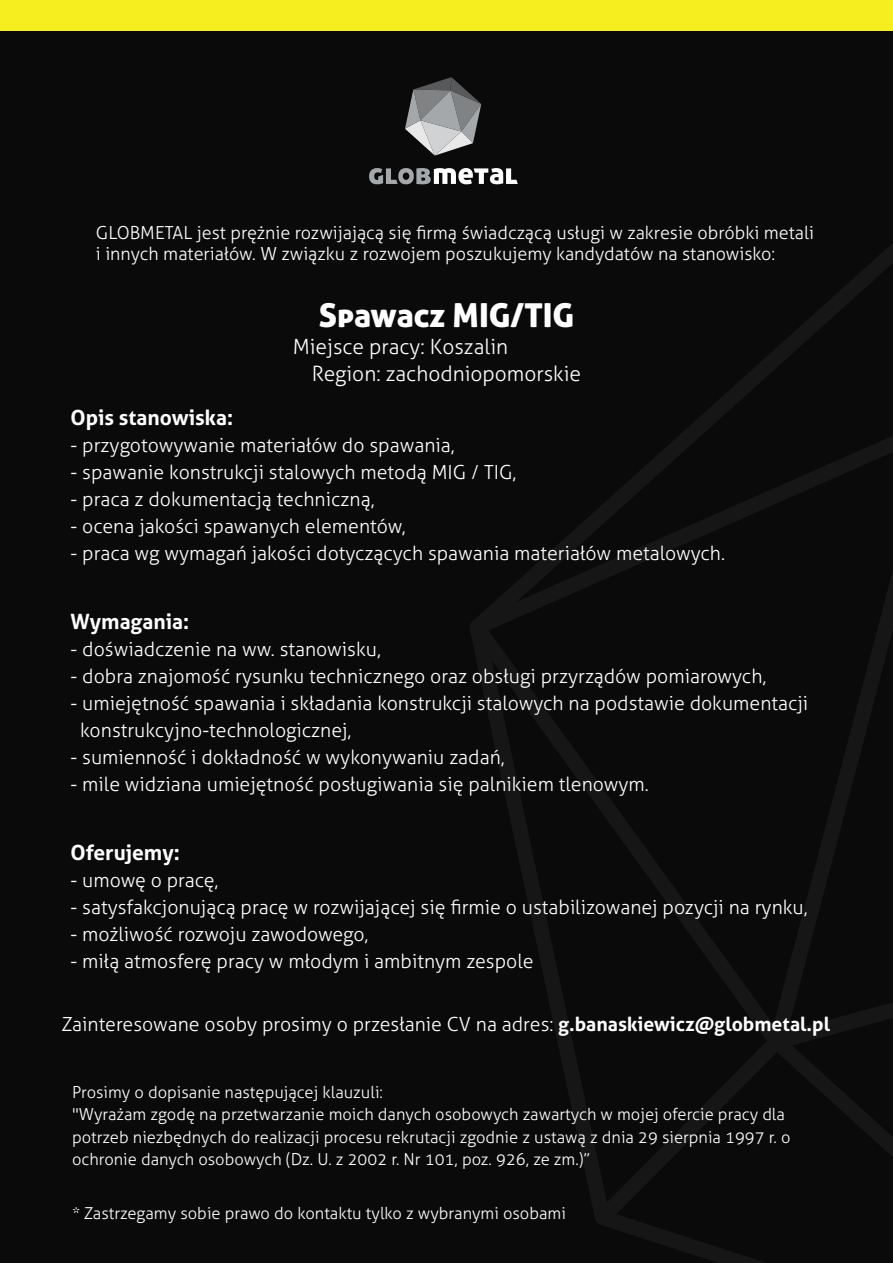
<style>
.page{position:relative;width:893px;height:1263px;background:#090a09}
.page>*{position:absolute;margin:0;border:0;box-sizing:border-box;transform-origin:0 0}
.t1{font:33px "Aller Display";color:#fff}
.t2{font:300 21px/27px "Aller";color:#fff}
.t3{font:700 21px "Aller";color:#fff}
.t4{font:300 19.5px/27px "Aller";color:#fff}
.t5{font:300 18px/21.6px "Aller";color:#fff}
.t6{font:300 16.5px/22.5px "Aller";color:#fff}
.s1{font-weight:700}
</style>
<div class="page">
<svg style="left:470px;top:244px;width:423px;height:1019px"></svg>
<svg style="left:405px;top:77px;width:76px;height:79px"></svg>
<svg style="left:369px;top:168px;width:149px;height:17px"></svg>
<div style="left:0;top:0;width:893px;height:30px;background:#f7ee1f"></div>
<p class="t5" style="left:96px;top:221px;width:720px">GLOBMETAL jest prężnie rozwijającą się firmą świadczącą usługi w zakresie obróbki metali i innych materiałów. W związku z rozwojem poszukujemy kandydatów na stanowisko:</p>
<h1 class="t1" style="left:319px;top:294px;width:257px">Spawacz MIG/TIG</h1>
<p class="t2" style="left:312px;top:333px;width:271px;text-indent:-19px">Miejsce pracy: Koszalin<br>Region: zachodniopomorskie</p>
<p class="t3" style="left:70px;top:404px;width:164px">Opis stanowiska:</p>
<p class="t4" style="left:70px;top:431px;width:386px">- przygotowywanie materiałów do spawania,</p>
<p class="t4" style="left:70px;top:458px;width:447px">- spawanie konstrukcji stalowych metodą MIG / TIG,</p>
<p class="t4" style="left:71px;top:485px;width:306px">- praca z dokumentacją techniczną,</p>
<p class="t4" style="left:71px;top:512px;width:337px">- ocena jakości spawanych elementów,</p>
<p class="t4" style="left:71px;top:539px;width:656px">- praca wg wymagań jakości dotyczących spawania materiałów metalowych.</p>
<p class="t3" style="left:70px;top:608px;width:120px">Wymagania:</p>
<p class="t4" style="left:70px;top:635px;width:312px">- doświadczenie na ww. stanowisku,</p>
<p class="t4" style="left:71px;top:662px;width:697px">- dobra znajomość rysunku technicznego oraz obsługi przyrządów pomiarowych,</p>
<p class="t4" style="left:80px;top:689px;width:729px;text-indent:-10px">- umiejętność spawania i składania konstrukcji stalowych na podstawie dokumentacji konstrukcyjno-technologicznej,</p>
<p class="t4" style="left:71px;top:743px;width:436px">- sumienność i dokładność w wykonywaniu zadań,</p>
<p class="t4" style="left:70px;top:770px;width:580px">- mile widziana umiejętność posługiwania się palnikiem tlenowym.</p>
<p class="t3" style="left:70px;top:839px;width:111px">Oferujemy:</p>
<p class="t4" style="left:70px;top:866px;width:150px">- umowę o pracę,</p>
<p class="t4" style="left:71px;top:893px;width:739px">- satysfakcjonującą pracę w rozwijającej się firmie o ustabilizowanej pozycji na rynku,</p>
<p class="t4" style="left:70px;top:920px;width:299px">- możliwość rozwoju zawodowego,</p>
<p class="t4" style="left:70px;top:947px;width:465px">- miłą atmosferę pracy w młodym i ambitnym zespole</p>
<p class="t4" style="left:62px;top:1011px;width:770px">Zainteresowane osoby prosimy o przesłanie CV na adres: <span class="s1">g.banaskiewicz@globmetal.pl</span></p>
<p class="t6" style="left:72px;top:1080px;width:720px">Prosimy o dopisanie następującej klauzuli:<br>"Wyrażam zgodę na przetwarzanie moich danych osobowych zawartych w mojej ofercie pracy dla potrzeb niezbędnych do realizacji procesu rekrutacji zgodnie z ustawą z dnia 29 sierpnia 1997 r. o ochronie danych osobowych (Dz. U. z 2002 r. Nr 101, poz. 926, ze zm.)”</p>
<p class="t6" style="left:72px;top:1202px;width:495px">* Zastrzegamy sobie prawo do kontaktu tylko z wybranymi osobami</p>
</div>
